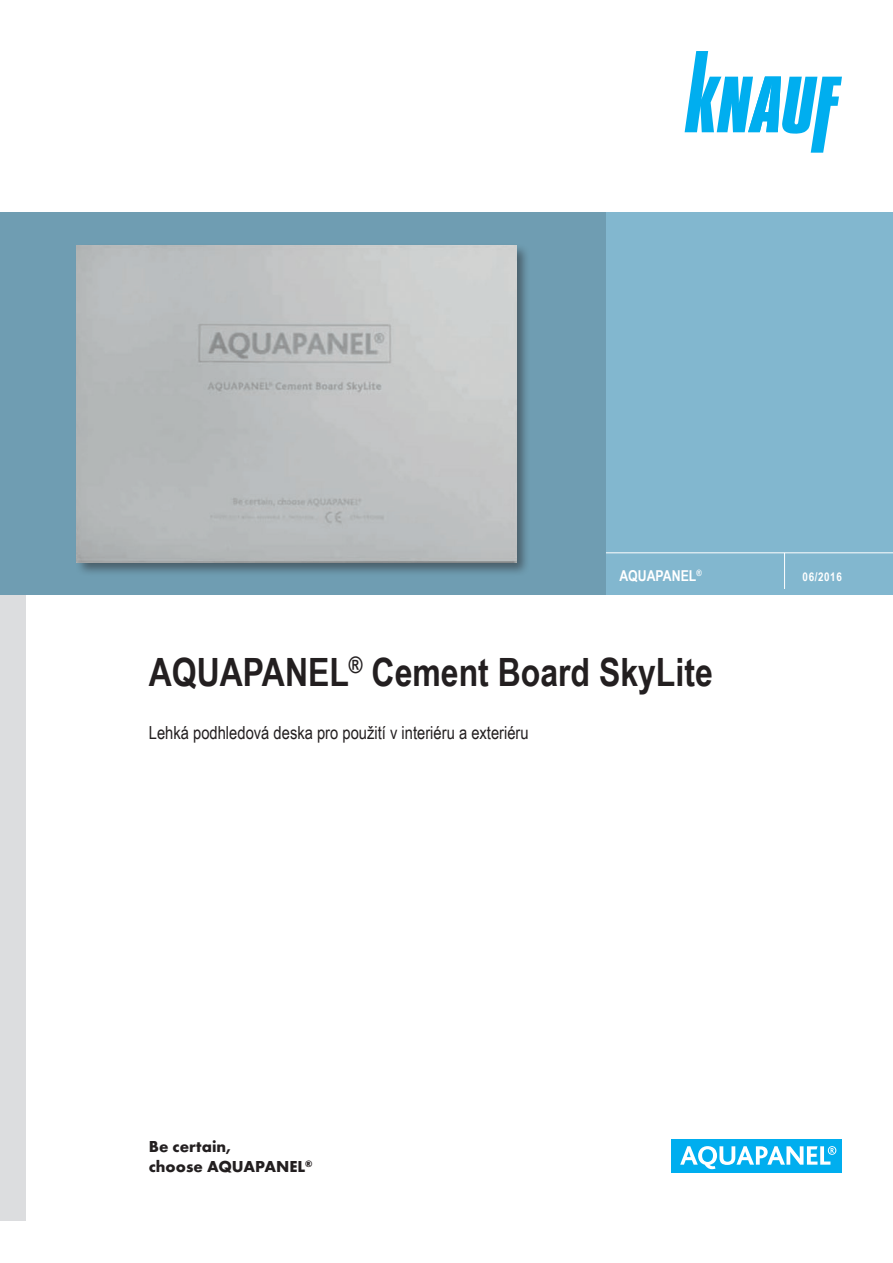
<style>
.page{position:relative;width:893px;height:1263px;background:#fff}
.page>*{position:absolute;margin:0;border:0;box-sizing:border-box;transform-origin:0 0}
.t1{font:700 39px "Arial Narrow";color:#231f20}
.t2{font:18px "Arial Narrow";color:#231f20}
.t3{font:700 16.5px/19.8px "Futura TOT";color:#231f20}
.t4{font:700 15px "Arial Narrow";color:#fff}
.t5{font:700 12px "Arial Narrow";letter-spacing:.05em;color:#fff}
</style>
<div class="page">
<div style="left:606px;top:213px;width:287px;height:382px;background:#82b7cf"></div>
<div style="left:0;top:213px;width:606px;height:382px;background:#6f9db2"></div>
<div style="left:75px;top:243px;width:456px;height:333px;background:#231f20;opacity:.5"></div>
<img style="left:77px;top:246px;width:439px;height:316px">
<div style="left:0;top:595px;width:26px;height:625px;background:#dcdddf"></div>
<hr style="left:606px;top:552px;width:287px;height:1px;background:#fff">
<hr style="left:784px;top:553px;width:1px;height:36px;background:#fff">
<svg style="left:685px;top:51px;width:157px;height:102px"></svg>
<div style="left:672px;top:1139px;width:170px;height:33px;background:#00aeef"></div>
<svg style="left:680px;top:1146px;width:156px;height:23px"></svg>
<p class="t4" style="left:619px;top:564px;width:84px">AQUAPANEL<sup>®</sup></p>
<p class="t5" style="left:803px;top:568px;width:41px">06/2016</p>
<h1 class="t1" style="left:149px;top:643px;width:565px">AQUAPANEL<sup>®</sup> Cement Board SkyLite</h1>
<p class="t2" style="left:149px;top:719px;width:381px">Lehká podhledová deska pro použití v interiéru a exteriéru</p>
<p class="t3" style="left:149px;top:1137px;width:165px">Be certain,<br>choose AQUAPANEL<sup>®</sup></p>
</div>
